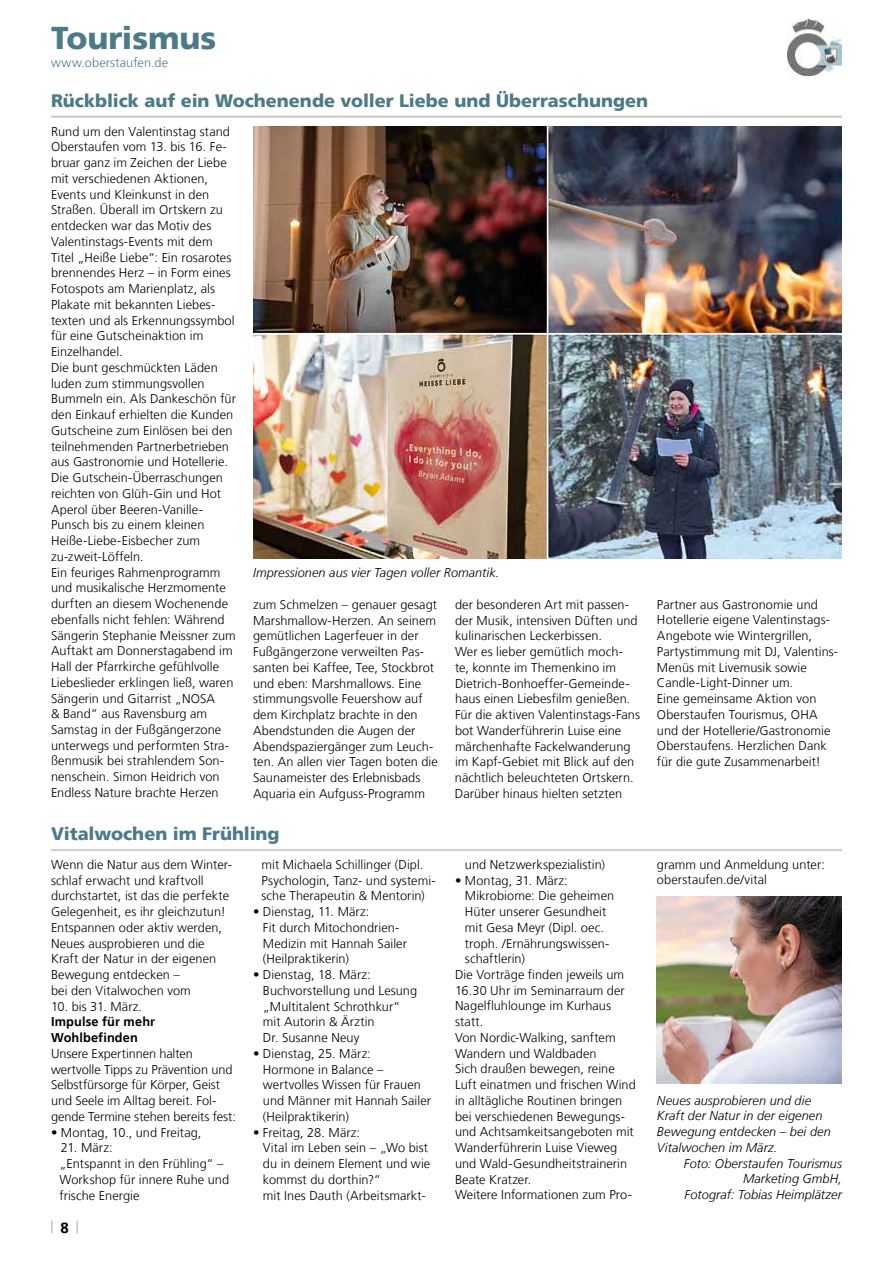
<style>
.page{position:relative;width:893px;height:1263px;background:#fff}
.page>*{position:absolute;margin:0;border:0;box-sizing:border-box;transform-origin:0 0}
.t1{font:900 31.5px "Frutiger LT";letter-spacing:-.005em;color:#4c7b87}
.t2{font:900 18px "Frutiger LT";color:#4c7b87}
.t3{font:700 15px "Frutiger LT";color:#000}
.t4{font:300 12.75px/15.8px "Frutiger LT";letter-spacing:.005em;color:#000}
.t5{font:italic 300 12.75px/15.8px "Frutiger LT";letter-spacing:.005em;color:#000}
.t6{font:700 12.75px/15.8px "Frutiger LT";letter-spacing:.01em;color:#000}
.t7{font:300 12.75px "Frutiger LT";letter-spacing:.01em;color:#4c7b87}
</style>
<div class="page">
<svg style="left:51px;top:1220px;width:2px;height:13px"></svg>
<svg style="left:77px;top:1220px;width:1px;height:13px"></svg>
<img style="left:788px;top:20px;width:54px;height:55px">
<hr style="left:51px;top:116px;width:791px;height:2px;background:#cecfcf">
<img style="left:253px;top:126px;width:589px;height:433px">
<hr style="left:51px;top:849px;width:791px;height:2px;background:#cecfcf">
<img style="left:657px;top:896px;width:185px;height:187px">
<h1 class="t1" style="left:51px;top:19px;width:167px">Tourismus</h1>
<p class="t7" style="left:51px;top:56px;width:119px">www.oberstaufen.de</p>
<h2 class="t2" style="left:51px;top:90px;width:599px">Rückblick auf ein Wochenende voller Liebe und Überraschungen</h2>
<p class="t4" style="left:51px;top:123px;width:186px">Rund um den Valentinstag stand<br>Oberstaufen vom 13. bis 16. Fe&shy;bruar ganz im Zeichen der Liebe mit verschiedenen Aktionen,<br>Events und Kleinkunst in den<br>Straßen. Überall im Ortskern zu entdecken war das Motiv des<br>Valentinstags-Events mit dem<br>Titel „Heiße Liebe“: Ein rosarotes brennendes Herz – in Form eines<br>Fotospots am Marienplatz, als<br>Plakate mit bekannten Liebes&shy;texten und als Erkennungssymbol für eine Gutscheinaktion im<br>Einzelhandel.<br>Die bunt geschmückten Läden luden zum stimmungsvollen<br>Bummeln ein. Als Dankeschön für den Einkauf erhielten die Kunden<br>Gutscheine zum Einlösen bei den teilnehmenden Partnerbetrieben aus Gastronomie und Hotellerie.<br>Die Gutschein-Überraschungen reichten von Glüh-Gin und Hot<br>Aperol über Beeren-Vanille-<br>Punsch bis zu einem kleinen<br>Heiße-Liebe-Eisbecher zum zu-zweit-Löffeln.<br>Ein feuriges Rahmenprogramm und musikalische Herzmomente durften an diesem Wochenende ebenfalls nicht fehlen: Während<br>Sängerin Stephanie Meissner zum<br>Auftakt am Donnerstagabend im<br>Hall der Pfarrkirche gefühlvolle<br>Liebeslieder erklingen ließ, waren<br>Sängerin und Gitarrist „NOSA<br>&amp; Band“ aus Ravensburg am<br>Samstag in der Fußgängerzone unterwegs und performten Stra&shy;ßenmusik bei strahlendem Son&shy;nenschein. Simon Heidrich von<br>Endless Nature brachte Herzen</p>
<p class="t5" style="left:253px;top:565px;width:248px">Impressionen aus vier Tagen voller Romantik.</p>
<p class="t4" style="left:253px;top:597px;width:186px">zum Schmelzen – genauer gesagt<br>Marshmallow-Herzen. An seinem gemütlichen Lagerfeuer in der<br>Fußgängerzone verweilten Pas&shy;santen bei Kaffee, Tee, Stockbrot und eben: Marshmallows. Eine stimmungsvolle Feuershow auf dem Kirchplatz brachte in den<br>Abendstunden die Augen der<br>Abendspaziergänger zum Leuch&shy;ten. An allen vier Tagen boten die<br>Saunameister des Erlebnisbads<br>Aquaria ein Aufguss-Programm</p>
<p class="t4" style="left:455px;top:597px;width:186px">der besonderen Art mit passen&shy;der Musik, intensiven Düften und kulinarischen Leckerbissen.<br>Wer es lieber gemütlich moch&shy;te, konnte im Themenkino im<br>Dietrich-Bonhoeffer-Gemeinde&shy;haus einen Liebesfilm genießen.<br>Für die aktiven Valentinstags-Fans bot Wanderführerin Luise eine märchenhafte Fackelwanderung im Kapf-Gebiet mit Blick auf den nächtlich beleuchteten Ortskern.<br>Darüber hinaus hielten setzten</p>
<p class="t4" style="left:657px;top:597px;width:182px">Partner aus Gastronomie und<br>Hotellerie eigene Valentinstags-<br>Angebote wie Wintergrillen,<br>Partystimmung mit DJ, Valentins-<br>Menüs mit Livemusik sowie<br>Candle-Light-Dinner um.<br>Eine gemeinsame Aktion von<br>Oberstaufen Tourismus, OHA und der Hotellerie/Gastronomie<br>Oberstaufens. Herzlichen Dank für die gute Zusammenarbeit!</p>
<h2 class="t2" style="left:51px;top:823px;width:230px">Vitalwochen im Frühling</h2>
<p class="t4" style="left:51px;top:857px;width:182px">Wenn die Natur aus dem Winter&shy;schlaf erwacht und kraftvoll durchstartet, ist das die perfekte<br>Gelegenheit, es ihr gleichzutun!<br>Entspannen oder aktiv werden,<br>Neues ausprobieren und die<br>Kraft der Natur in der eigenen<br>Bewegung entdecken –<br>bei den Vitalwochen vom</p>
<p class="t4" style="left:51px;top:998px;width:93px">10. bis 31. März.</p>
<p class="t6" style="left:51px;top:1014px;width:106px">Impulse für mehr<br>Wohlbefinden</p>
<p class="t4" style="left:51px;top:1046px;width:186px">Unsere Expertinnen halten wertvolle Tipps zu Prävention und<br>Selbstfürsorge für Körper, Geist und Seele im Alltag bereit. Fol&shy;gende Termine stehen bereits fest:</p>
<p class="t4" style="left:51px;top:1124px;width:152px">• Montag, 10., und Freitag,</p>
<p class="t4" style="left:60px;top:1140px;width:171px">21. März:<br>„Entspannt in den Frühling“ –<br>Workshop für innere Ruhe und frische Energie</p>
<p class="t4" style="left:262px;top:857px;width:176px">mit Michaela Schillinger (Dipl.<br>Psychologin, Tanz- und systemi&shy;sche Therapeutin &amp; Mentorin)</p>
<p class="t4" style="left:263px;top:904px;width:146px;text-indent:-10px">• Dienstag, 11. März:<br>Fit durch Mitochondrien-<br>Medizin mit Hannah Sailer (Heilpraktikerin)</p>
<p class="t4" style="left:263px;top:967px;width:156px;text-indent:-10px">• Dienstag, 18. März:<br>Buchvorstellung und Lesung „Multitalent Schrothkur“ mit Autorin &amp; Ärztin<br>Dr. Susanne Neuy</p>
<p class="t4" style="left:263px;top:1046px;width:170px;text-indent:-10px">• Dienstag, 25. März:<br>Hormone in Balance – wertvolles Wissen für Frauen und Männer mit Hannah Sailer (Heilpraktikerin)</p>
<p class="t4" style="left:263px;top:1124px;width:169px;text-indent:-10px">• Freitag, 28. März:<br>Vital im Leben sein – „Wo bist du in deinem Element und wie kommst du dorthin?“<br>mit Ines Dauth (Arbeitsmarkt-</p>
<p class="t3" style="left:60px;top:1218px;width:10px">8</p>
<p class="t4" style="left:465px;top:857px;width:142px">und Netzwerkspezialistin)</p>
<p class="t4" style="left:455px;top:872px;width:114px">• Montag, 31. März:</p>
<p class="t4" style="left:465px;top:888px;width:151px">Mikrobiome: Die geheimen</p>
<p class="t4" style="left:465px;top:904px;width:143px">Hüter unserer Gesundheit</p>
<p class="t4" style="left:465px;top:920px;width:140px">mit Gesa Meyr (Dipl. oec.</p>
<p class="t4" style="left:465px;top:935px;width:146px">troph. /Ernährungswissen-</p>
<p class="t4" style="left:465px;top:951px;width:62px">schaftlerin)</p>
<p class="t4" style="left:455px;top:967px;width:171px">Die Vorträge finden jeweils um</p>
<p class="t4" style="left:455px;top:983px;width:171px">16.30 Uhr im Seminarraum der</p>
<p class="t4" style="left:455px;top:998px;width:158px">Nagelfluhlounge im Kurhaus</p>
<p class="t4" style="left:455px;top:1014px;width:30px">statt.</p>
<p class="t4" style="left:455px;top:1030px;width:162px">Von Nordic-Walking, sanftem</p>
<p class="t4" style="left:455px;top:1046px;width:143px">Wandern und Waldbaden</p>
<p class="t4" style="left:455px;top:1061px;width:161px">Sich draußen bewegen, reine</p>
<p class="t4" style="left:455px;top:1077px;width:182px">Luft einatmen und frischen Wind</p>
<p class="t4" style="left:455px;top:1093px;width:169px">in alltägliche Routinen bringen</p>
<p class="t4" style="left:455px;top:1108px;width:170px">bei verschiedenen Bewegungs-</p>
<p class="t4" style="left:455px;top:1124px;width:180px">und Achtsamkeitsangeboten mit</p>
<p class="t4" style="left:455px;top:1140px;width:164px">Wanderführerin Luise Vieweg</p>
<p class="t4" style="left:455px;top:1156px;width:174px">und Wald-Gesundheitstrainerin</p>
<p class="t4" style="left:455px;top:1171px;width:78px">Beate Kratzer.</p>
<p class="t4" style="left:455px;top:1187px;width:178px">Weitere Informationen zum Pro-</p>
<p class="t4" style="left:657px;top:856px;width:169px">gramm und Anmeldung unter: oberstaufen.de/vital</p>
<p class="t5" style="left:657px;top:1092px;width:175px">Neues ausprobieren und die<br>Kraft der Natur in der eigenen<br>Bewegung entdecken – bei den<br>Vitalwochen im März.</p>
<p class="t5" style="left:684px;top:1155px;width:160px;text-align:right">Foto: Oberstaufen Tourismus<br>Marketing GmbH,<br>Fotograf: Tobias Heimplätzer</p>
</div>
